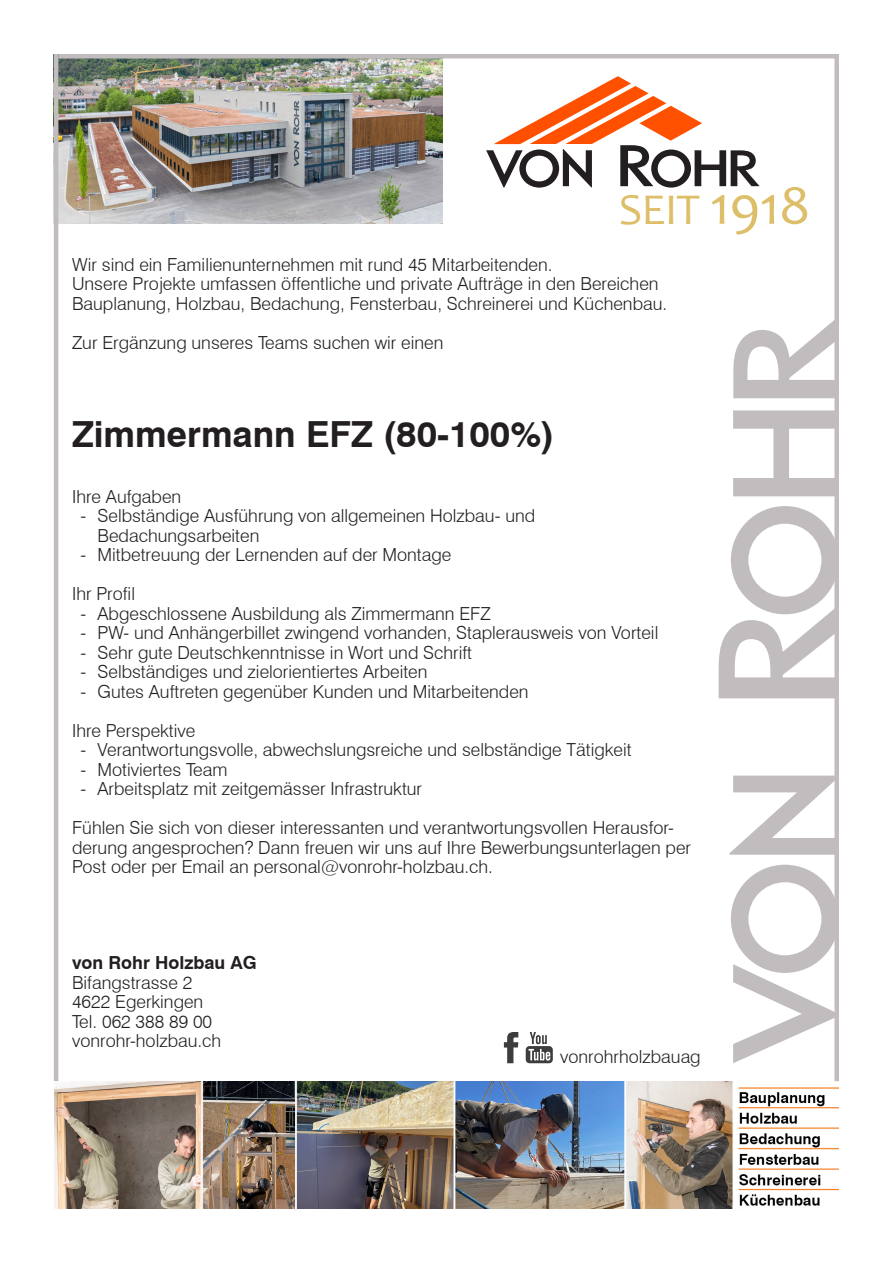
<style>
.page{position:relative;width:893px;height:1263px;background:#fff}
.page>*{position:absolute;margin:0;border:0;box-sizing:border-box;transform-origin:0 0}
.Einf__Abs{font:44.1px "Candara";color:#ddbf69;scale:1.05 1}
.t1{font:700 36px "Swiss 721 BT";color:#231f20}
.t2{font:300 18px/19.5px "Swiss 721 BT";color:#231f20}
.t3{font:700 18px "Swiss 721 BT";color:#231f20}
.s1{font-size:55.2px}
</style>
<div class="page">
<img style="left:58px;top:59px;width:385px;height:165px">
<svg style="left:730px;top:776px;width:104px;height:79px"></svg>
<svg style="left:733px;top:410px;width:101px;height:86px"></svg>
<svg style="left:731px;top:865px;width:103px;height:198px"></svg>
<svg style="left:719px;top:506px;width:115px;height:192px"></svg>
<svg style="left:733px;top:320px;width:101px;height:78px"></svg>
<img style="left:54px;top:1081px;width:785px;height:128px">
<hr style="left:54px;top:54px;width:4px;height:1027px;background:#c1bdbf">
<div style="left:834px;top:54px;width:5px;height:1027px;background:#c1bdbf"></div>
<svg style="left:504px;top:1032px;width:14px;height:31px"></svg>
<svg style="left:526px;top:1032px;width:27px;height:31px"></svg>
<div style="left:58px;top:54px;width:779px;height:5px;background:#c1bdbf"></div>
<svg style="left:486px;top:76px;width:274px;height:112px"></svg>
<p class="Einf__Abs" style="left:619px;top:182px;width:184px">SEIT <span class="s1">1918</span></p>
<p class="t2" style="left:72px;top:255px;width:482px">Wir sind ein Familienunternehmen mit rund 45 Mitarbeitenden.</p>
<p class="t2" style="left:72px;top:274px;width:597px">Unsere Projekte umfassen öffentliche und private Aufträge in den Bereichen<br>Bauplanung, Holzbau, Bedachung, Fensterbau, Schreinerei und Küchenbau.</p>
<p class="t2" style="left:72px;top:333px;width:373px">Zur Ergänzung unseres Teams suchen wir einen</p>
<p class="t1" style="left:72px;top:412px;width:484px">Zimmermann EFZ (80-100%)</p>
<p class="t2" style="left:72px;top:487px;width:111px">Ihre Aufgaben</p>
<p class="t2" style="left:98px;top:506px;width:439px;text-indent:-17px">- Selbständige Ausführung von allgemeinen Holzbau- und<br>Bedachungsarbeiten</p>
<p class="t2" style="left:81px;top:545px;width:372px">- Mitbetreuung der Lernenden auf der Montage</p>
<p class="t2" style="left:72px;top:584px;width:64px">Ihr Profil</p>
<p class="t2" style="left:81px;top:604px;width:412px">- Abgeschlossene Ausbildung als Zimmermann EFZ</p>
<p class="t2" style="left:81px;top:623px;width:579px">- PW- und Anhängerbillet zwingend vorhanden, Staplerausweis von Vorteil</p>
<p class="t2" style="left:81px;top:643px;width:393px">- Sehr gute Deutschkenntnisse in Wort und Schrift</p>
<p class="t2" style="left:81px;top:662px;width:348px">- Selbständiges und zielorientiertes Arbeiten</p>
<p class="t2" style="left:81px;top:682px;width:450px">- Gutes Auftreten gegenüber Kunden und Mitarbeitenden</p>
<p class="t2" style="left:72px;top:721px;width:125px">Ihre Perspektive</p>
<p class="t2" style="left:81px;top:740px;width:553px">- Verantwortungsvolle, abwechslungsreiche und selbständige Tätigkeit</p>
<p class="t2" style="left:81px;top:760px;width:148px">- Motiviertes Team</p>
<p class="t2" style="left:81px;top:779px;width:343px">- Arbeitsplatz mit zeitgemässer Infrastruktur</p>
<p class="t2" style="left:72px;top:818px;width:620px">Fühlen Sie sich von dieser interessanten und verantwortungsvollen Herausfor&shy;derung angesprochen? Dann freuen wir uns auf Ihre Bewerbungsunterlagen per<br>Post oder per Email an personal@vonrohr-holzbau.ch.</p>
<p class="t3" style="left:72px;top:952px;width:186px">von Rohr Holzbau AG</p>
<p class="t2" style="left:72px;top:973px;width:122px">Bifangstrasse 2</p>
<p class="t2" style="left:72px;top:992px;width:133px">4622 Egerkingen</p>
<p class="t2" style="left:72px;top:1012px;width:142px">Tel. 062 388 89 00</p>
<p class="t2" style="left:72px;top:1031px;width:151px">vonrohr-holzbau.ch</p>
<p class="t2" style="left:560px;top:1047px;width:142px">vonrohrholzbauag</p>
</div>
